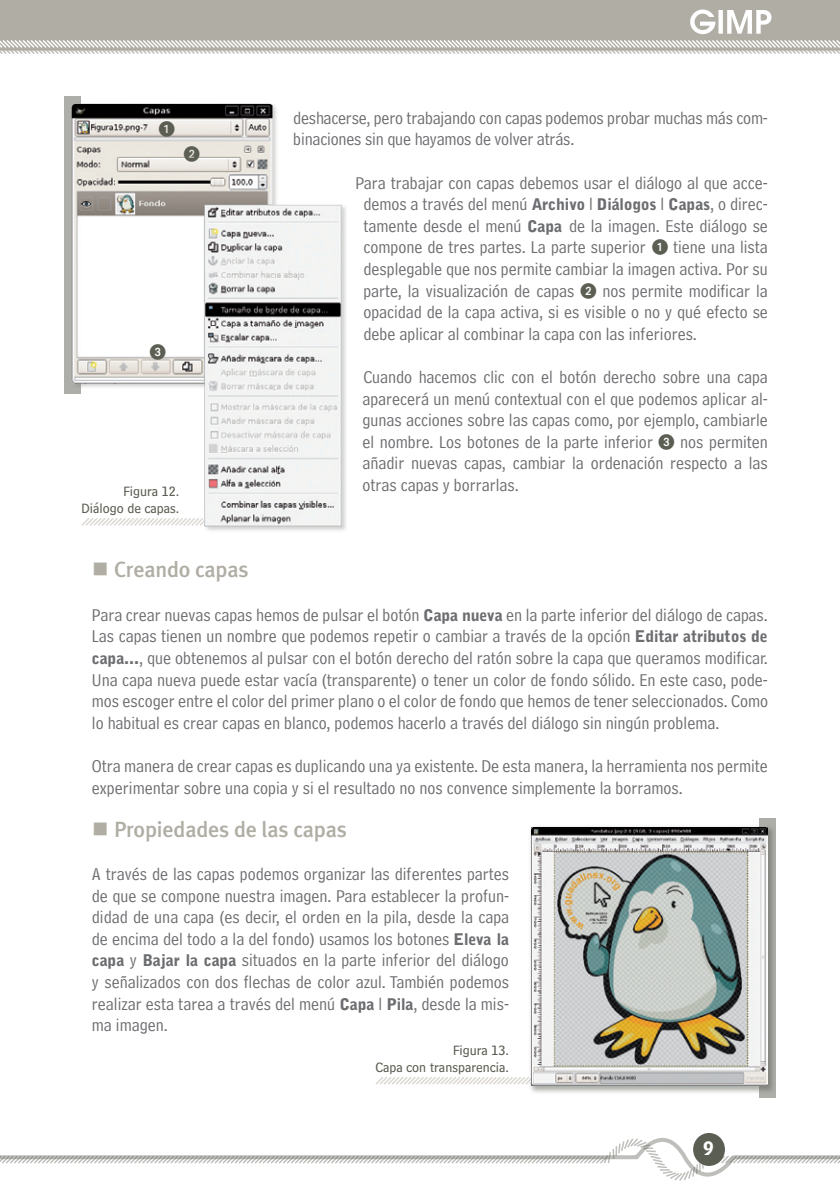
<style>
.page{position:relative;width:840px;height:1191px;background:#fff}
.page>*{position:absolute;margin:0;border:0;box-sizing:border-box;transform-origin:0 0}
.t1{font:500 22px "Meta Plus";letter-spacing:-.01em;color:#b0ada4}
.t2{font:18px/21.6px "Bell Centennial Address";color:#6c6d70;text-align:justify}
.t3{font:16px "European Pi One";color:#5b5e53}
.t4{font:16px "Bell Centennial Bold Listing";color:#fff}
.t5{font:14px/16.8px "Bell Centennial Sub Caption";color:#5b5e53;text-align:right}
.s1{font-family:"Bell Gothic";font-weight:900;font-size:16px}
.s2{font-family:"European Pi One";font-size:16px;color:#5b5e53}
.s3{font-family:"Bell Gothic";font-weight:900}
</style>
<div class="page">
<div style="left:0;top:0;width:839px;height:10px;background:#b0ada4"></div>
<svg style="left:0;top:1133px;width:839px;height:48px"></svg>
<svg style="left:0;top:10px;width:839px;height:44px;background:#bcb9b2"></svg>
<svg style="left:375px;top:1077px;width:152px;height:8px"></svg>
<div style="left:527px;top:823px;width:270px;height:292px;background:#5b5e53;opacity:.52"></div>
<img style="left:531px;top:827px;width:236px;height:258px">
<div style="left:65px;top:96px;width:16px;height:297px;background:#adaea9"></div>
<div style="left:71px;top:103px;width:292px;height:438px;background:#5b5e53;opacity:.27"></div>
<img style="left:66px;top:103px;width:280px;height:423px">
<p class="t3" style="left:159px;top:120px;width:17px">1</p>
<p class="t3" style="left:184px;top:145px;width:17px">2</p>
<p class="t3" style="left:150px;top:343px;width:17px">3</p>
<p class="t5" style="left:81px;top:483px;width:99px">Figura 12.<br>Diálogo de capas.</p>
<p class="t2" style="left:293px;top:107px;width:476px">deshacerse, pero trabajando con capas podemos probar muchas más com&shy;binaciones sin que hayamos de volver atrás.</p>
<p class="t2" style="left:363px;top:172px;width:406px;text-indent:-8px">Para trabajar con capas debemos usar el diálogo al que acce&shy;demos a través del menú <span class="s1">Archivo</span> l <span class="s1">Diálogos</span> l <span class="s1">Capas</span>, o direc&shy;tamente desde el menú <span class="s1">Capa</span> de la imagen. Este diálogo se compone de tres partes. La parte superior <span class="s2">1</span> tiene una lista desplegable que nos permite cambiar la imagen activa. Por su parte, la visualización de capas <span class="s2">2</span> nos permite modificar la opacidad de la capa activa, si es visible o no y qué efecto se debe aplicar al combinar la capa con las inferiores.</p>
<p class="t2" style="left:362px;top:366px;width:406px">Cuando hacemos clic con el botón derecho sobre una capa aparecerá un menú contextual con el que podemos aplicar al&shy;gunas acciones sobre las capas como, por ejemplo, cambiarle el nombre. Los botones de la parte inferior <span class="s2">3</span> nos permiten añadir nuevas capas, cambiar la ordenación respecto a las otras capas y borrarlas.</p>
<p class="t1" style="left:92px;top:557px;width:158px">■ Creando capas</p>
<p class="t2" style="left:92px;top:604px;width:677px">Para crear nuevas capas hemos de pulsar el botón <span class="s1">Capa nueva</span> en la parte inferior del diálogo de capas.<br>Las capas tienen un nombre que podemos repetir o cambiar a través de la opción <span class="s1">Editar atributos de capa</span><span class="s3">...</span>, que obtenemos al pulsar con el botón derecho del ratón sobre la capa que queramos modificar.<br>Una capa nueva puede estar vacía (transparente) o tener un color de fondo sólido. En este caso, pode&shy;mos escoger entre el color del primer plano o el color de fondo que hemos de tener seleccionados. Como lo habitual es crear capas en blanco, podemos hacerlo a través del diálogo sin ningún problema.</p>
<p class="t2" style="left:92px;top:755px;width:677px">Otra manera de crear capas es duplicando una ya existente. De esta manera, la herramienta nos permite experimentar sobre una copia y si el resultado no nos convence simplemente la borramos.</p>
<p class="t1" style="left:92px;top:816px;width:256px">■ Propiedades de las capas</p>
<p class="t2" style="left:92px;top:863px;width:418px">A través de las capas podemos organizar las diferentes partes de que se compone nuestra imagen. Para establecer la profun&shy;didad de una capa (es decir, el orden en la pila, desde la capa de encima del todo a la del fondo) usamos los botones <span class="s1">Eleva la capa</span> y <span class="s1">Bajar la capa</span> situados en la parte inferior del diálogo y señalizados con dos flechas de color azul. También podemos realizar esta tarea a través del menú <span class="s1">Capa</span> l <span class="s1">Pila</span>, desde la mis&shy;ma imagen.</p>
<p class="t5" style="left:375px;top:1042px;width:135px">Figura 13.<br>Capa con transparencia.</p>
<p class="t4" style="left:702px;top:1137px;width:12px">9</p>
</div>
